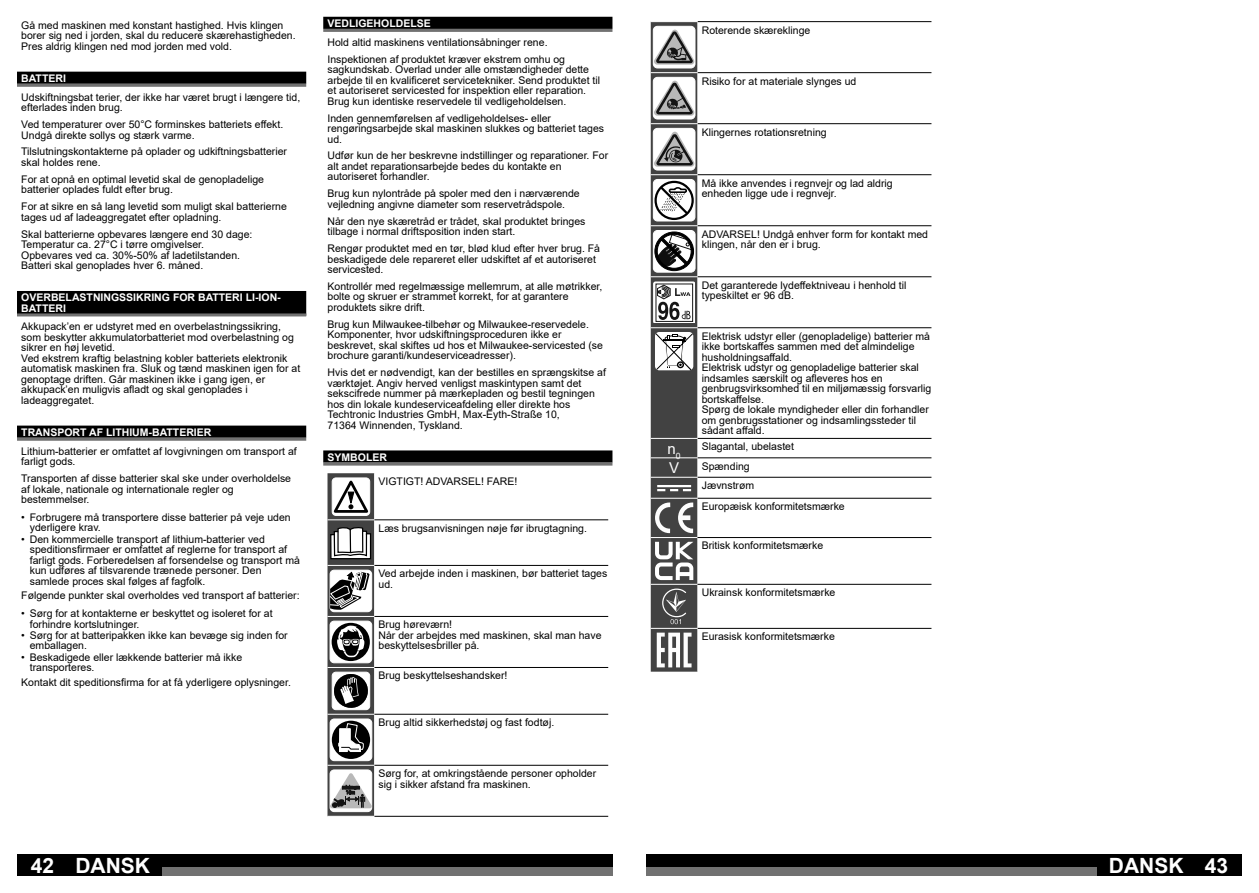
<style>
.page{position:relative;width:1259px;height:893px;background:#fff}
.page>*{position:absolute;margin:0;border:0;box-sizing:border-box;transform-origin:0 0}
.t1{font:700 21px "Arial";color:#fff}
.t2{font:15px "Arial";color:#fff}
.t3{font:10.5px/10.5px "Arial";color:#000}
.t4{font:700 10.5px/10.5px "Arial";color:#fff}
</style>
<div class="page">
<div style="left:17px;top:855px;width:595px;height:21px;background:#000"></div>
<div style="left:68px;top:867px;width:544px;height:9px;background:#717171"></div>
<div style="left:646px;top:855px;width:596px;height:21px;background:#000"></div>
<div style="left:646px;top:867px;width:545px;height:9px;background:#717171"></div>
<div style="left:64px;top:855px;width:98px;height:21px;background:#000"></div>
<div style="left:1097px;top:855px;width:98px;height:21px;background:#000"></div>
<div style="left:17px;top:72px;width:289px;height:12px;background:#000"></div>
<hr style="left:17px;top:84px;width:289px;height:3px;background:#717171">
<div style="left:17px;top:291px;width:289px;height:25px;background:#000"></div>
<hr style="left:17px;top:313px;width:289px;height:3px;background:#717171">
<div style="left:17px;top:426px;width:289px;height:12px;background:#000"></div>
<hr style="left:17px;top:438px;width:289px;height:3px;background:#717171">
<div style="left:323px;top:17px;width:289px;height:12px;background:#000"></div>
<hr style="left:323px;top:29px;width:289px;height:3px;background:#717171">
<div style="left:323px;top:450px;width:289px;height:13px;background:#000"></div>
<hr style="left:323px;top:463px;width:289px;height:3px;background:#717171">
<svg style="left:374px;top:473px;width:234px;height:343px"></svg>
<hr style="left:374px;top:519px;width:234px;height:1px;background:#000">
<hr style="left:374px;top:565px;width:234px;height:1px;background:#000">
<hr style="left:374px;top:616px;width:234px;height:1px;background:#000">
<hr style="left:374px;top:667px;width:234px;height:1px;background:#000">
<hr style="left:374px;top:714px;width:234px;height:1px;background:#000">
<hr style="left:374px;top:765px;width:234px;height:1px;background:#000">
<hr style="left:374px;top:816px;width:234px;height:1px;background:#000">
<svg style="left:327px;top:473px;width:47px;height:343px"></svg>
<svg style="left:697px;top:22px;width:234px;height:650px"></svg>
<hr style="left:697px;top:21px;width:234px;height:1px;background:#000">
<hr style="left:697px;top:72px;width:234px;height:1px;background:#000">
<hr style="left:697px;top:123px;width:234px;height:1px;background:#000">
<hr style="left:697px;top:174px;width:234px;height:1px;background:#000">
<hr style="left:697px;top:225px;width:234px;height:1px;background:#000">
<hr style="left:697px;top:276px;width:234px;height:1px;background:#000">
<hr style="left:697px;top:327px;width:234px;height:1px;background:#000">
<hr style="left:697px;top:438px;width:234px;height:1px;background:#000">
<hr style="left:697px;top:457px;width:234px;height:1px;background:#000">
<hr style="left:697px;top:477px;width:234px;height:1px;background:#000">
<hr style="left:697px;top:498px;width:234px;height:1px;background:#000">
<hr style="left:697px;top:628px;width:234px;height:1px;background:#000">
<hr style="left:697px;top:537px;width:234px;height:1px;background:#000">
<hr style="left:697px;top:584px;width:234px;height:1px;background:#000">
<svg style="left:651px;top:22px;width:46px;height:650px"></svg>
<p class="t3" style="left:21px;top:20px;width:276px">Gå med maskinen med konstant hastighed. Hvis klingen borer sig ned i jorden, skal du reducere skærehastigheden.<br>Pres aldrig klingen ned mod jorden med vold.</p>
<p class="t4" style="left:21px;top:73px;width:46px">BATTERI</p>
<p class="t3" style="left:21px;top:92px;width:280px">Udskiftningsbat terier, der ikke har været brugt i længere tid, efterlades inden brug.</p>
<p class="t3" style="left:21px;top:119px;width:263px">Ved temperaturer over 50°C forminskes batteriets effekt.<br>Undgå direkte sollys og stærk varme.</p>
<p class="t3" style="left:21px;top:147px;width:267px">Tilslutningskontakterne på oplader og udkiftningsbatterier skal holdes rene.</p>
<p class="t3" style="left:21px;top:174px;width:244px">For at opnå en optimal levetid skal de genopladelige batterier oplades fuldt efter brug.</p>
<p class="t3" style="left:21px;top:201px;width:267px">For at sikre en så lang levetid som muligt skal batterierne tages ud af ladeaggregatet efter opladning.</p>
<p class="t3" style="left:21px;top:229px;width:233px">Skal batterierne opbevares længere end 30 dage:<br>Temperatur ca. 27°C i tørre omgivelser.<br>Opbevares ved ca. 30%-50% af ladetilstanden.<br>Batteri skal genoplades hver 6. måned.</p>
<p class="t4" style="left:21px;top:293px;width:261px">OVERBELASTNINGSSIKRING FOR BATTERI LI-ION-<br>BATTERI</p>
<p class="t3" style="left:21px;top:321px;width:280px">Akkupack’en er udstyret med en overbelastningssikring, som beskytter akkumulatorbatteriet mod overbelastning og sikrer en høj levetid.<br>Ved ekstrem kraftig belastning kobler batteriets elektronik automatisk maskinen fra. Sluk og tænd maskinen igen for at genoptage driften. Går maskinen ikke i gang igen, er akkupack’en muligvis afladt og skal genoplades i ladeaggregatet.</p>
<p class="t4" style="left:21px;top:427px;width:192px">TRANSPORT AF LITHIUM-BATTERIER</p>
<p class="t3" style="left:21px;top:446px;width:277px">Lithium-batterier er omfattet af lovgivningen om transport af farligt gods.</p>
<p class="t3" style="left:21px;top:473px;width:271px">Transporten af disse batterier skal ske under overholdelse af lokale, nationale og internationale regler og bestemmelser.</p>
<p class="t3" style="left:30px;top:512px;width:262px;text-indent:-9px">• Forbrugere må transportere disse batterier på veje uden yderligere krav.</p>
<p class="t3" style="left:30px;top:534px;width:272px;text-indent:-9px">• Den kommercielle transport af lithium-batterier ved speditionsfirmaer er omfattet af reglerne for transport af farligt gods. Forberedelsen af forsendelse og transport må kun udføres af tilsvarende trænede personer. Den samlede proces skal følges af fagfolk.</p>
<p class="t3" style="left:21px;top:590px;width:280px">Følgende punkter skal overholdes ved transport af batterier:</p>
<p class="t3" style="left:30px;top:608px;width:244px;text-indent:-9px">• Sørg for at kontakterne er beskyttet og isoleret for at forhindre kortslutninger.</p>
<p class="t3" style="left:30px;top:630px;width:259px;text-indent:-9px">• Sørg for at batteripakken ikke kan bevæge sig inden for emballagen.</p>
<p class="t3" style="left:30px;top:652px;width:214px;text-indent:-9px">• Beskadigede eller lækkende batterier må ikke transporteres.</p>
<p class="t3" style="left:21px;top:677px;width:271px">Kontakt dit speditionsfirma for at få yderligere oplysninger.</p>
<p class="t4" style="left:327px;top:19px;width:105px">VEDLIGEHOLDELSE</p>
<p class="t3" style="left:327px;top:34px;width:239px;line-height:17px">Hold altid maskinens ventilationsåbninger rene.<br>Inspektionen af produktet kræver ekstrem omhu og</p>
<p class="t3" style="left:327px;top:64px;width:274px">sagkundskab. Overlad under alle omstændigheder dette arbejde til en kvalificeret servicetekniker. Send produktet til et autoriseret servicested for inspektion eller reparation.<br>Brug kun identiske reservedele til vedligeholdelsen.</p>
<p class="t3" style="left:327px;top:113px;width:278px">Inden gennemførelsen af vedligeholdelses- eller rengøringsarbejde skal maskinen slukkes og batteriet tages ud.</p>
<p class="t3" style="left:327px;top:151px;width:282px">Udfør kun de her beskrevne indstillinger og reparationer. For alt andet reparationsarbejde bedes du kontakte en autoriseret forhandler.</p>
<p class="t3" style="left:327px;top:188px;width:254px">Brug kun nylontråde på spoler med den i nærværende vejledning angivne diameter som reservetrådspole.</p>
<p class="t3" style="left:327px;top:216px;width:259px">Når den nye skæretråd er trådet, skal produktet bringes tilbage i normal driftsposition inden start.</p>
<p class="t3" style="left:327px;top:243px;width:274px">Rengør produktet med en tør, blød klud efter hver brug. Få beskadigede dele repareret eller udskiftet af et autoriseret servicested.</p>
<p class="t3" style="left:327px;top:281px;width:276px">Kontrollér med regelmæssige mellemrum, at alle møtrikker, bolte og skruer er strammet korrekt, for at garantere produktets sikre drift.</p>
<p class="t3" style="left:327px;top:319px;width:277px">Brug kun Milwaukee-tilbehør og Milwaukee-reservedele.<br>Komponenter, hvor udskiftningsproceduren ikke er beskrevet, skal skiftes ud hos et Milwaukee-servicested (se brochure garanti/kundeserviceadresser).</p>
<p class="t3" style="left:327px;top:367px;width:280px">Hvis det er nødvendigt, kan der bestilles en sprængskitse af værktøjet. Angiv herved venligst maskintypen samt det sekscifrede nummer på mærkepladen og bestil tegningen hos din lokale kundeserviceafdeling eller direkte hos Techtronic Industries GmbH, Max-Eyth-Straße 10,<br>71364 Winnenden, Tyskland.</p>
<p class="t4" style="left:327px;top:452px;width:61px">SYMBOLER</p>
<p class="t3" style="left:378px;top:476px;width:140px">VIGTIGT! ADVARSEL! FARE!</p>
<p class="t3" style="left:378px;top:523px;width:210px">Læs brugsanvisningen nøje før ibrugtagning.</p>
<p class="t3" style="left:378px;top:568px;width:230px">Ved arbejde inden i maskinen, bør batteriet tages ud.</p>
<p class="t3" style="left:378px;top:619px;width:224px">Brug høreværn!<br>Når der arbejdes med maskinen, skal man have beskyttelsesbriller på.</p>
<p class="t3" style="left:378px;top:670px;width:130px">Brug beskyttelseshandsker!</p>
<p class="t3" style="left:378px;top:717px;width:177px">Brug altid sikkerhedstøj og fast fodtøj.</p>
<p class="t3" style="left:378px;top:768px;width:219px">Sørg for, at omkringstående personer opholder sig i sikker afstand fra maskinen.</p>
<p class="t3" style="left:702px;top:25px;width:110px">Roterende skæreklinge</p>
<p class="t3" style="left:702px;top:76px;width:156px">Risiko for at materiale slynges ud</p>
<p class="t3" style="left:702px;top:127px;width:126px">Klingernes rotationsretning</p>
<p class="t3" style="left:702px;top:178px;width:192px">Må ikke anvendes i regnvejr og lad aldrig enheden ligge ude i regnvejr.</p>
<p class="t3" style="left:702px;top:229px;width:228px">ADVARSEL! Undgå enhver form for kontakt med klingen, når den er i brug.</p>
<p class="t3" style="left:702px;top:280px;width:206px">Det garanterede lydeffektniveau i henhold til typeskiltet er 96 dB.</p>
<p class="t3" style="left:702px;top:331px;width:231px">Elektrisk udstyr eller (genopladelige) batterier må ikke bortskaffes sammen med det almindelige husholdningsaffald.<br>Elektrisk udstyr og genopladelige batterier skal indsamles særskilt og afleveres hos en genbrugsvirksomhed til en miljømæssig forsvarlig bortskaffelse.<br>Spørg de lokale myndigheder eller din forhandler om genbrugsstationer og indsamlingssteder til sådant affald.</p>
<h2 class="t2" style="left:667px;top:440px;width:15px">n<sub>0</sub></h2>
<p class="t3" style="left:702px;top:441px;width:94px">Slagantal, ubelastet</p>
<h2 class="t2" style="left:669px;top:459px;width:12px">V</h2>
<p class="t3" style="left:702px;top:456px;width:54px;line-height:19.4px">Spænding<br>Jævnstrøm</p>
<p class="t3" style="left:702px;top:501px;width:144px">Europæisk konformitetsmærke</p>
<p class="t3" style="left:702px;top:540px;width:123px">Britisk konformitetsmærke</p>
<p class="t3" style="left:702px;top:587px;width:135px">Ukrainsk konformitetsmærke</p>
<p class="t3" style="left:702px;top:631px;width:135px">Eurasisk konformitetsmærke</p>
<h1 class="t1" style="left:31px;top:854px;width:121px">42 DANSK</h1>
<h1 class="t1" style="left:1109px;top:854px;width:121px">DANSK 43</h1>
</div>
